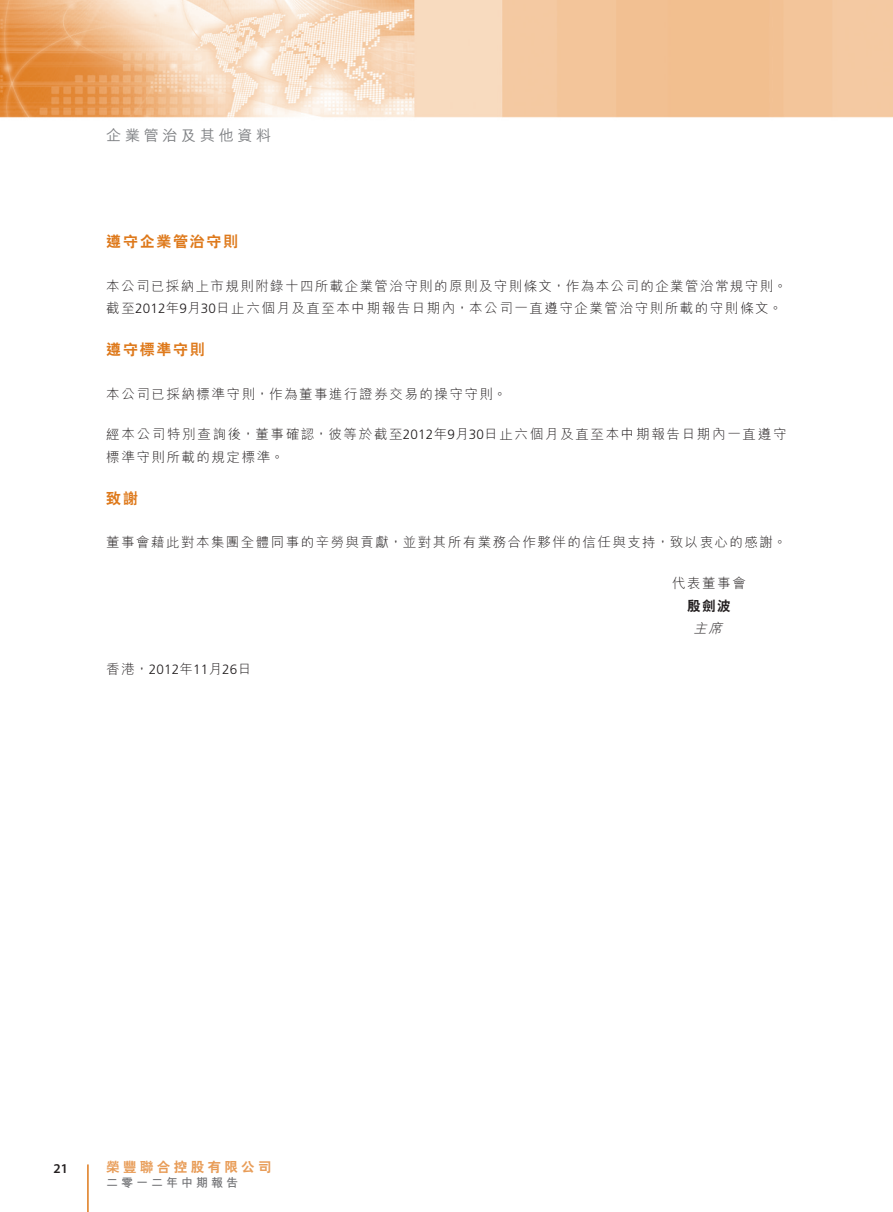
<style>
.page{position:relative;width:893px;height:1212px;background:#fff}
.page>*{position:absolute;margin:0;border:0;box-sizing:border-box;transform-origin:0 0}
._04___H2{font:800 15px "C Hei 2 HK";letter-spacing:.115em;color:#de791b}
.t1{font:500 15px "M Hei HK";letter-spacing:.25em;color:#808285}
._01_Body_Text{font:300 13.5px/22.5px "M Hei HK";letter-spacing:.115em;color:#231f20}
._01_Body_Text-2{font:300 13.5px "Frutiger LT Std";letter-spacing:.015em;color:#231f20}
.t2{font:800 13.5px "C Hei 2 HK";letter-spacing:.25em;color:#e89c57}
.t3{font:600 13.5px "Myriad Pro";color:#231f20}
.t4{font:700 12px "M Hei HK";letter-spacing:.25em;color:#6c6d70}
.s1{font-family:"Frutiger LT Std"}
.s2{font-family:"C Hei 2 HK";font-weight:800}
.s3{font-style:italic}
.s4{font-family:"M Hei HK"}
</style>
<div class="page">
<img style="left:0;top:0;width:893px;height:118px">
<hr style="left:87px;top:1164px;width:2px;height:48px;background:#de791b">
<p class="t1" style="left:106px;top:125px;width:166px">企業管治及其他資料</p>
<p class="_04___H2" style="left:106px;top:232px;width:133px">遵守企業管治守則</p>
<p class="_01_Body_Text" style="left:106px;top:274px;width:682px">本公司已採納上市規則附錄十四所載企業管治守則的原則及守則條文，作為本公司的企業管治常規守則。截至<span class="s1">2012</span>年月<span class="s1">9 30</span>日止六個月及直至本中期報告日期內，本公司一直遵守企業管治守則所載的守則條文。</p>
<p class="_04___H2" style="left:106px;top:340px;width:100px">遵守標準守則</p>
<p class="_01_Body_Text" style="left:106px;top:382px;width:402px">本公司已採納標準守則，作為董事進行證券交易的操守守則。</p>
<p class="_01_Body_Text" style="left:106px;top:423px;width:682px">經本公司特別查詢後，董事確認，彼等於截至<span class="s1">2012</span>年月<span class="s1">9 30</span>日止六個月及直至本中期報告日期內一直遵守標準守則所載的規定標準。</p>
<p class="_04___H2" style="left:106px;top:488px;width:33px">致謝</p>
<p class="_01_Body_Text" style="left:106px;top:531px;width:682px">董事會藉此對本集團全體同事的辛勞與貢獻，並對其所有業務合作夥伴的信任與支持，致以衷心的感謝。</p>
<p class="_01_Body_Text" style="left:672px;top:571px;width:75px;text-align:center">代表董事會<span class="s2">殷劍波<br></span><span class="s3">主席</span></p>
<p class="_01_Body_Text-2" style="left:106px;top:661px;width:146px"><span class="s4">香港，</span>2012<span class="s4">年</span>11<span class="s4">月</span>26<span class="s4">日</span></p>
<p class="t3" style="left:54px;top:1160px;width:16px">21</p>
<p class="t2" style="left:106px;top:1158px;width:167px">榮豐聯合控股有限公司</p>
<p class="t4" style="left:106px;top:1173px;width:133px">二零一二年中期報告</p>
</div>
